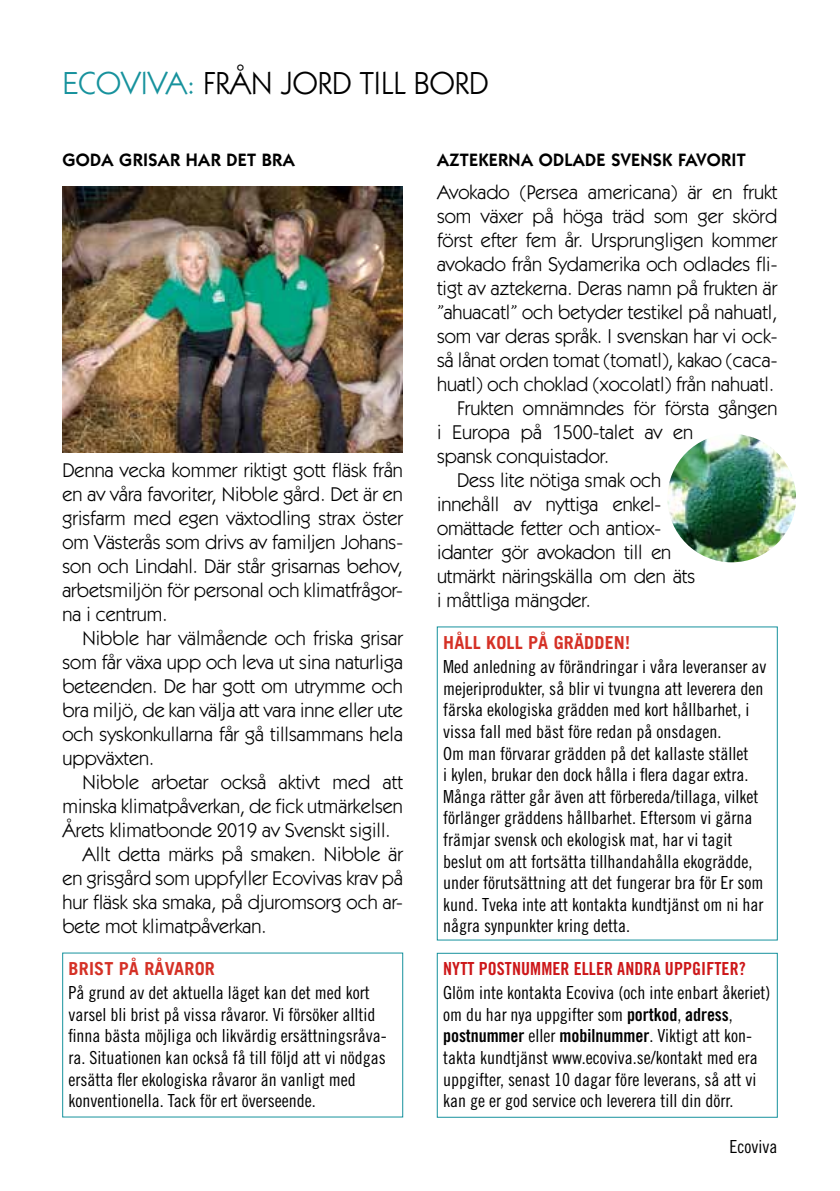
<style>
.page{position:relative;width:840px;height:1191px;background:#fff}
.page>*{position:absolute;margin:0;border:0;box-sizing:border-box;transform-origin:0 0}
.t1{font:32px "ITC Kabel Std";color:#000}
.t2{font:20px/24px "ITC Kabel Std";color:#000;text-align:justify}
.t3{font:18px/21.6px "Trade Gothic Cond Eighteen";color:#000}
.t4{font:600 18px "ITC Kabel Std";letter-spacing:.02em;color:#000}
.t5{font:18px "Trade Gothic Bold Cond Twenty";color:#000}
.t6{font:18px "Trade Gothic Bold Cond Twenty";letter-spacing:.005em;color:#cd1719}
.t7{font:700 18px "Trade Gothic LT";letter-spacing:.01em;color:#d53126}
.s1{color:#17929d}
.s2{font-family:"Trade Gothic Bold Cond Twenty"}
.s3{font-family:"Trade Gothic Cond Eighteen"}
</style>
<div class="page">
<div style="left:62px;top:952px;width:341px;height:165px;border:1px solid #17929d"></div>
<div style="left:437px;top:953px;width:340px;height:164px;border:1px solid #17929d"></div>
<img style="left:62px;top:186px;width:341px;height:266px">
<img style="left:667px;top:434px;width:128px;height:128px;border-radius:64px">
<h1 class="t1" style="left:62px;top:64px;width:427px"><span class="s1">ECOVIVA:</span> FRÅN JORD TILL BORD</h1>
<p class="t4" style="left:62px;top:149px;width:234px">GODA GRISAR HAR DET BRA</p>
<p class="t2" style="left:62px;top:458px;width:342px">Denna vecka kommer riktigt gott fläsk från en av våra favoriter, Nibble gård. Det är en grisfarm med egen växtodling strax öster om Västerås som drivs av familjen Johans&shy;son och Lindahl. Där står grisarnas behov, arbetsmiljön för personal och klimatfrågor&shy;na i centrum.</p>
<p class="t2" style="left:62px;top:626px;width:342px;text-indent:20px">Nibble har välmående och friska grisar som får växa upp och leva ut sina naturliga beteenden. De har gott om utrymme och bra miljö, de kan välja att vara inne eller ute och syskonkullarna får gå tillsammans hela uppväxten.</p>
<p class="t2" style="left:82px;top:770px;width:322px">Nibble arbetar också aktivt med att</p>
<p class="t2" style="left:62px;top:794px;width:342px">minska klimatpåverkan, de fick utmärkelsen</p>
<p class="t2" style="left:62px;top:818px;width:329px">Årets klimatbonde 2019 av Svenskt sigill.</p>
<p class="t2" style="left:82px;top:842px;width:322px">Allt detta märks på smaken. Nibble är</p>
<p class="t2" style="left:62px;top:866px;width:342px">en grisgård som uppfyller Ecovivas krav på</p>
<p class="t2" style="left:62px;top:890px;width:342px">hur fläsk ska smaka, på djuromsorg och ar-</p>
<p class="t2" style="left:62px;top:914px;width:205px">bete mot klimatpåverkan.</p>
<p class="t7" style="left:69px;top:957px;width:148px">BRIST PÅ RÅVAROR</p>
<p class="t3" style="left:69px;top:981px;width:319px">På grund av det aktuella läget kan det med kort varsel bli brist på vissa råvaror. Vi försöker alltid finna bästa möjliga och likvärdig ersättningsråva&shy;ra. Situationen kan också få till följd att vi nödgas ersätta fler ekologiska råvaror än vanligt med konventionella. Tack för ert överseende.</p>
<p class="t4" style="left:437px;top:149px;width:310px">AZTEKERNA ODLADE SVENSK FAVORIT</p>
<p class="t2" style="left:437px;top:180px;width:342px">Avokado (Persea americana) är en frukt</p>
<p class="t2" style="left:437px;top:204px;width:341px">som växer på höga träd som ger skörd</p>
<p class="t2" style="left:437px;top:228px;width:342px">först efter fem år. Ursprungligen kommer</p>
<p class="t2" style="left:437px;top:252px;width:341px">avokado från Sydamerika och odlades fli-</p>
<p class="t2" style="left:437px;top:276px;width:341px">tigt av aztekerna. Deras namn på frukten är</p>
<p class="t2" style="left:437px;top:300px;width:342px">”ahuacatl” och betyder testikel på nahuatl,</p>
<p class="t2" style="left:437px;top:324px;width:342px">som var deras språk. I svenskan har vi ock-</p>
<p class="t2" style="left:437px;top:348px;width:342px">så lånat orden tomat (tomatl), kakao (caca-</p>
<p class="t2" style="left:437px;top:372px;width:338px">huatl) och choklad (xocolatl) från nahuatl.</p>
<p class="t2" style="left:457px;top:396px;width:322px">Frukten omnämndes för första gången</p>
<p class="t2" style="left:437px;top:420px;width:257px">i Europa på 1500-talet av en</p>
<p class="t2" style="left:437px;top:444px;width:173px">spansk conquistador.</p>
<p class="t2" style="left:457px;top:468px;width:205px">Dess lite nötiga smak och</p>
<p class="t2" style="left:437px;top:492px;width:225px">innehåll av nyttiga enkel-</p>
<p class="t2" style="left:437px;top:516px;width:225px">omättade fetter och antiox-</p>
<p class="t2" style="left:437px;top:540px;width:235px">idanter gör avokadon till en</p>
<p class="t2" style="left:437px;top:564px;width:259px">utmärkt näringskälla om den äts</p>
<p class="t2" style="left:437px;top:588px;width:155px">i måttliga mängder.</p>
<p class="t7" style="left:443px;top:631px;width:188px">HÅLL KOLL PÅ GRÄDDEN!</p>
<p class="t3" style="left:443px;top:655px;width:324px">Med anledning av förändringar i våra leveranser av mejeriprodukter, så blir vi tvungna att leverera den färska ekologiska grädden med kort hållbarhet, i vissa fall med bäst före redan på onsdagen.<br>Om man förvarar grädden på det kallaste stället<br>i kylen, brukar den dock hålla i flera dagar extra.<br>Många rätter går även att förbereda/tillaga, vilket förlänger gräddens hållbarhet. Eftersom vi gärna främjar svensk och ekologisk mat, har vi tagit beslut om att fortsätta tillhandahålla ekogrädde, under förutsättning att det fungerar bra för Er som kund. Tveka inte att kontakta kundtjänst om ni har några synpunkter kring detta.</p>
<p class="t6" style="left:443px;top:957px;width:304px">NYTT POSTNUMMER ELLER ANDRA UPPGIFTER?</p>
<p class="t3" style="left:443px;top:981px;width:328px">Glöm inte kontakta Ecoviva (och inte enbart åkeriet) om du har nya uppgifter som <span class="s2">portkod</span>, <span class="s2">adress</span>,</p>
<p class="t5" style="left:443px;top:1025px;width:310px">postnummer <span class="s3">eller</span> mobilnummer<span class="s3">. Viktigt att kon-</span></p>
<p class="t3" style="left:443px;top:1046px;width:316px;text-align:justify">takta kundtjänst www.ecoviva.se/kontakt med era uppgifter, senast 10 dagar före leverans, så att vi kan ge er god service och leverera till din dörr.</p>
<p class="t3" style="left:729px;top:1135px;width:49px">Ecoviva</p>
</div>
